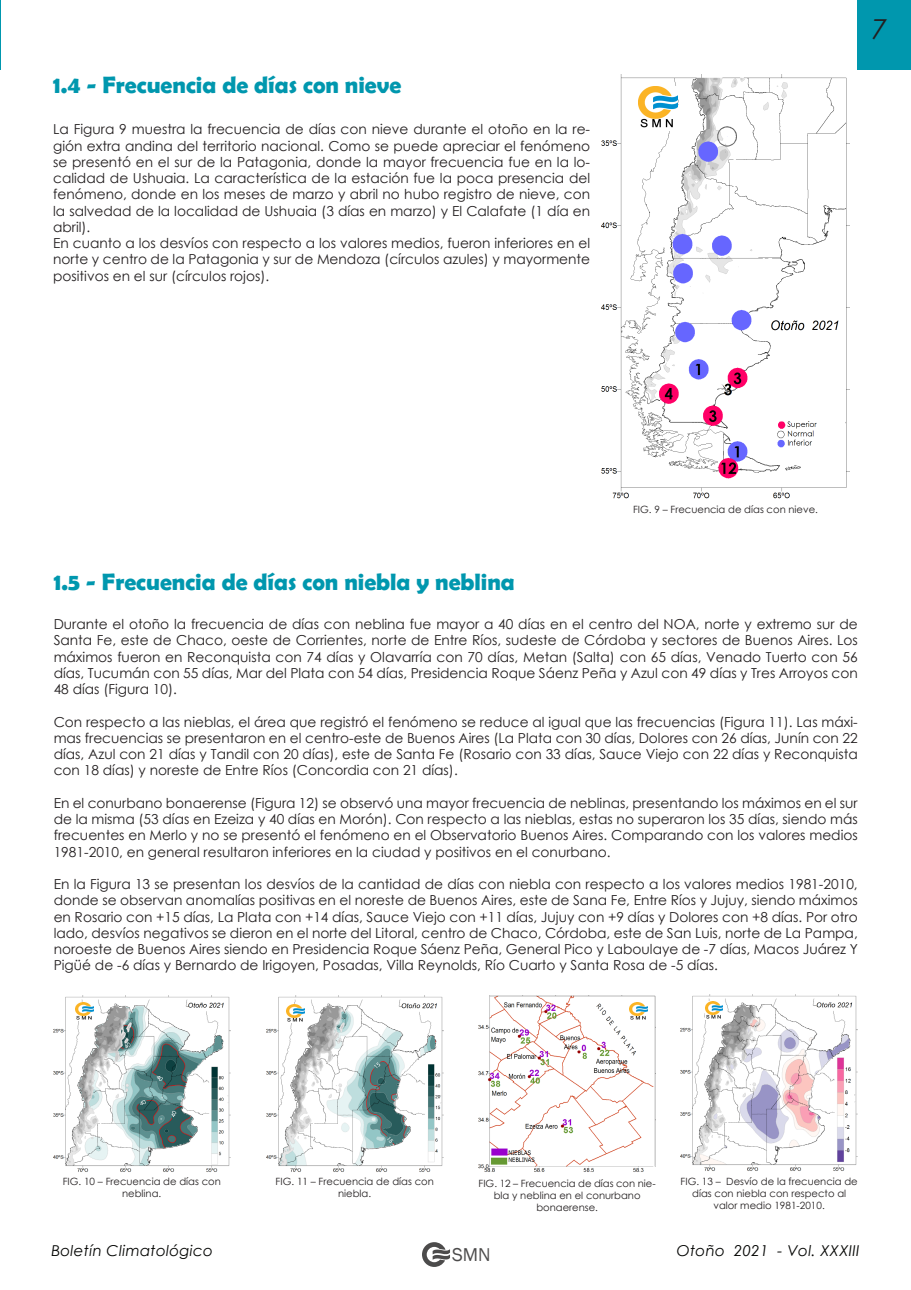
<style>
.page{position:relative;width:911px;height:1290px;background:#fff}
.page>*{position:absolute;margin:0;border:0;box-sizing:border-box;transform-origin:0 0}
.t1{font:italic 27.5px "Century Gothic";color:#231f20}
.t2{font:700 23.75px "Berlin Sans FB Demi";color:#0097ae}
.t3{font:19.12px "Franklin Gothic";color:#4c4b4b}
.t4{font:italic 15px "Century Gothic";letter-spacing:.02em;color:#040503}
.t5{font:13.75px/16.2px "Century Gothic";color:#231f20;text-align:justify}
.t6{font:10px/12px "Century Gothic";color:#231f20;text-align:center}
</style>
<div class="page">
<hr style="left:0;top:0;width:1px;height:70px;background:#0097ae">
<div style="left:857px;top:0;width:54px;height:70px;background:#0097ae"></div>
<svg style="left:422px;top:1242px;width:28px;height:25px"></svg>
<img style="left:601px;top:75px;width:248px;height:424px">
<img style="left:638px;top:86px;width:39px;height:44px">
<img style="left:266px;top:995px;width:177px;height:177px">
<img style="left:286px;top:1005px;width:18px;height:17px">
<img style="left:53px;top:995px;width:177px;height:177px">
<img style="left:75px;top:1003px;width:18px;height:17px">
<img style="left:478px;top:995px;width:177px;height:177px">
<img style="left:630px;top:1002px;width:17px;height:18px">
<img style="left:680px;top:994px;width:177px;height:177px">
<img style="left:705px;top:1001px;width:18px;height:18px">
<p class="t2" style="left:53px;top:71px;width:350px">1.4 - Frecuencia de días con nieve</p>
<p class="t5" style="left:53px;top:121px;width:538px">La Figura 9 muestra la frecuencia de días con nieve durante el otoño en la re&shy;gión extra andina del territorio nacional. Como se puede apreciar el fenómeno se presentó en el sur de la Patagonia, donde la mayor frecuencia fue en la lo&shy;calidad de Ushuaia. La característica de la estación fue la poca presencia del fenómeno, donde en los meses de marzo y abril no hubo registro de nieve, con la salvedad de la localidad de Ushuaia (3 días en marzo) y El Calafate (1 día en abril).</p>
<p class="t5" style="left:53px;top:235px;width:538px">En cuanto a los desvíos con respecto a los valores medios, fueron inferiores en el norte y centro de la Patagonia y sur de Mendoza (círculos azules) y mayormente positivos en el sur (círculos rojos).</p>
<h1 class="t1" style="left:872px;top:10px;width:17px">7</h1>
<p class="t6" style="left:633px;top:503px;width:186px">FIG. 9 – Frecuencia de días con nieve.</p>
<p class="t2" style="left:54px;top:568px;width:463px">1.5 - Frecuencia de días con niebla y neblina</p>
<p class="t5" style="left:54px;top:616px;width:805px">Durante el otoño la frecuencia de días con neblina fue mayor a 40 días en el centro del NOA, norte y extremo sur de Santa Fe, este de Chaco, oeste de Corrientes, norte de Entre Ríos, sudeste de Córdoba y sectores de Buenos Aires. Los máximos fueron en Reconquista con 74 días y Olavarría con 70 días, Metan (Salta) con 65 días, Venado Tuerto con 56 días, Tucumán con 55 días, Mar del Plata con 54 días, Presidencia Roque Sáenz Peña y Azul con 49 días y Tres Arroyos con 48 días (Figura 10).</p>
<p class="t5" style="left:54px;top:713px;width:805px">Con respecto a las nieblas, el área que registró el fenómeno se reduce al igual que las frecuencias (Figura 11). Las máxi&shy;mas frecuencias se presentaron en el centro-este de Buenos Aires (La Plata con 30 días, Dolores con 26 días, Junín con 22 días, Azul con 21 días y Tandil con 20 días), este de Santa Fe (Rosario con 33 días, Sauce Viejo con 22 días y Reconquista con 18 días) y noreste de Entre Ríos (Concordia con 21 días).</p>
<p class="t5" style="left:54px;top:794px;width:805px">En el conurbano bonaerense (Figura 12) se observó una mayor frecuencia de neblinas, presentando los máximos en el sur de la misma (53 días en Ezeiza y 40 días en Morón). Con respecto a las nieblas, estas no superaron los 35 días, siendo más frecuentes en Merlo y no se presentó el fenómeno en el Observatorio Buenos Aires. Comparando con los valores medios 1981-2010, en general resultaron inferiores en la ciudad y positivos en el conurbano.</p>
<p class="t5" style="left:54px;top:876px;width:805px">En la Figura 13 se presentan los desvíos de la cantidad de días con niebla con respecto a los valores medios 1981-2010, donde se observan anomalías positivas en el noreste de Buenos Aires, este de Sana Fe, Entre Ríos y Jujuy, siendo máximos en Rosario con +15 días, La Plata con +14 días, Sauce Viejo con +11 días, Jujuy con +9 días y Dolores con +8 días. Por otro lado, desvíos negativos se dieron en el norte del Litoral, centro de Chaco, Córdoba, este de San Luis, norte de La Pampa, noroeste de Buenos Aires siendo en Presidencia Roque Sáenz Peña, General Pico y Laboulaye de -7 días, Macos Juárez Y Pigüé de -6 días y Bernardo de Irigoyen, Posadas, Villa Reynolds, Río Cuarto y Santa Rosa de -5 días.</p>
<p class="t6" style="left:276px;top:1175px;width:160px">FIG. 11 – Frecuencia de días con</p>
<p class="t6" style="left:338px;top:1187px;width:35px">niebla.</p>
<p class="t6" style="left:63px;top:1176px;width:160px">FIG. 10 – Frecuencia de días con</p>
<p class="t6" style="left:122px;top:1188px;width:41px">neblina.</p>
<p class="t6" style="left:478px;top:1177px;width:179px">FIG. 12 – Frecuencia de días con nie&shy;bla y neblina en el conurbano</p>
<p class="t6" style="left:536px;top:1201px;width:63px">bonaerense.</p>
<p class="t6" style="left:680px;top:1175px;width:179px">FIG. 13 – Desvío de la frecuencia de días con niebla con respecto al</p>
<p class="t6" style="left:713px;top:1199px;width:113px">valor medio 1981-2010.</p>
<p class="t4" style="left:52px;top:1240px;width:163px">Boletín Climatológico</p>
<p class="t4" style="left:677px;top:1240px;width:184px">Otoño 2021 - Vol. XXXIII</p>
<h3 class="t3" style="left:452px;top:1242px;width:40px">SMN</h3>
</div>
